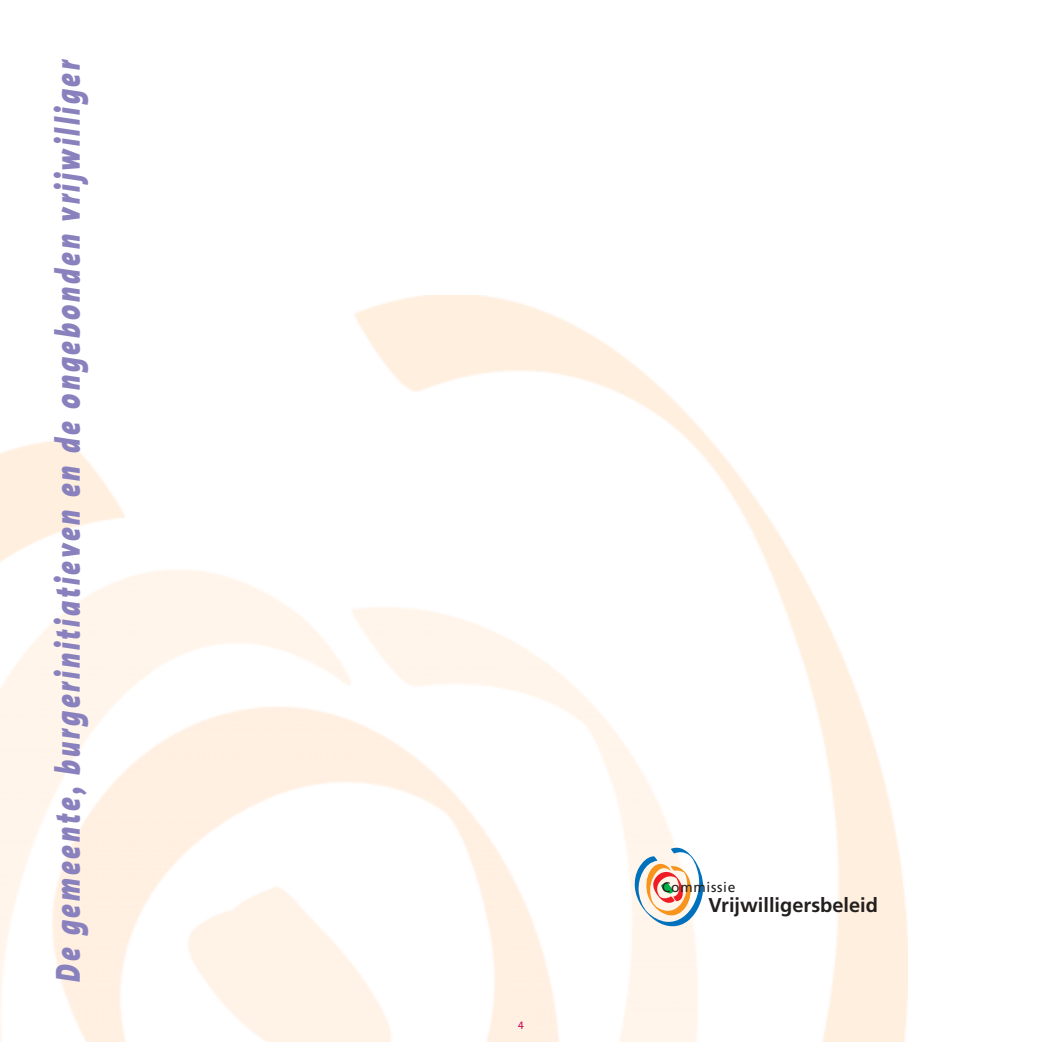
<style>
.page{position:relative;width:1042px;height:1042px;background:#fff}
.page>*{position:absolute;margin:0;border:0;box-sizing:border-box;transform-origin:0 0}
.t1{font:italic 900 35px "The Sans";letter-spacing:.12em;color:#8981bd;scale:.77 1}
.t2{font:700 19.95px "Frutiger";color:#231f1f}
.t3{font:13.83px "Frutiger";letter-spacing:.05em;color:#231f1f}
.t4{font:10.5px "The Sans";color:#c60051}
</style>
<div class="page">
<img style="left:1px;top:295px;width:905px;height:746px">
<svg style="left:634px;top:847px;width:69px;height:79px"></svg>
<p class="t1" style="left:54px;top:981px;width:1199px;rotate:-90deg">De gemeente, burgerinitiatieven en de ongebonden vrijwilliger</p>
<p class="t4" style="left:518px;top:1019px;width:7px">4</p>
<p class="t3" style="left:662px;top:881px;width:75px">Commissie</p>
<p class="t2" style="left:708px;top:896px;width:171px">Vrijwilligersbeleid</p>
</div>
